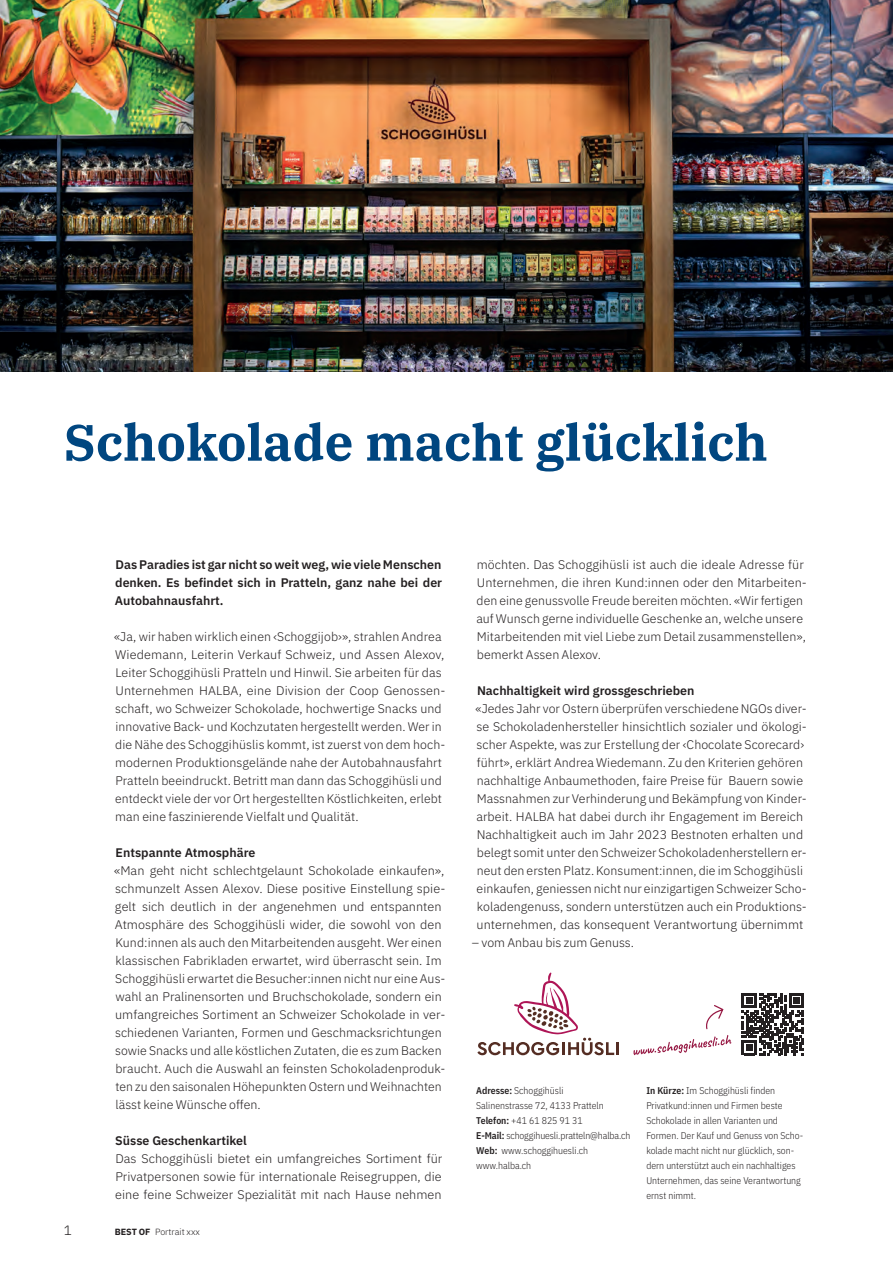
<style>
.page{position:relative;width:893px;height:1263px;background:#fff}
.page>*{position:absolute;margin:0;border:0;box-sizing:border-box;transform-origin:0 0}
.t1{font:700 51px "IBM Plex Serif";color:#004680}
.t2{font:300 13.5px "IBM Plex Sans";color:#231f20}
.t3{font:300 12.45px/18px "IBM Plex Sans";letter-spacing:.005em;color:#231f20}
.t4{font:600 12.45px/18px "IBM Plex Sans";color:#231f20;text-align:justify}
.t5{font:300 9.75px/15px "IBM Plex Sans Cond";color:#231f20}
.t6{font:300 9px "IBM Plex Sans";color:#231f20}
.s1{font-weight:700}
.s2{font-weight:600}
</style>
<div class="page">
<img style="left:0;top:0;width:893px;height:371px">
<svg style="left:477px;top:972px;width:142px;height:83px"></svg>
<svg style="left:742px;top:993px;width:62px;height:62px"></svg>
<svg style="left:633px;top:1005px;width:98px;height:50px"></svg>
<h1 class="t1" style="left:64px;top:402px;width:705px">Schokolade macht glücklich</h1>
<p class="t4" style="left:115px;top:555px;width:329px">Das Paradies ist gar nicht so weit weg, wie viele Menschen denken. Es befindet sich in Pratteln, ganz nahe bei der Autobahnausfahrt.</p>
<p class="t3" style="left:114px;top:627px;width:333px">«Ja, wir haben wirklich einen ‹Schoggijob›», strahlen Andrea Wiedemann, Leiterin Verkauf Schweiz, und Assen Alexov, Leiter Schoggihüsli Pratteln und Hinwil. Sie arbeiten für das Unternehmen HALBA, eine Division der Coop Genossen&shy;schaft, wo Schweizer Schokolade, hochwertige Snacks und innovative Back- und Kochzutaten hergestellt werden. Wer in die Nähe des Schoggihüslis kommt, ist zuerst von dem hoch&shy;modernen Produktionsgelände nahe der Autobahnausfahrt Pratteln beeindruckt. Betritt man dann das Schoggihüsli und entdeckt viele der vor Ort hergestellten Köstlichkeiten, erlebt man eine faszinierende Vielfalt und Qualität.</p>
<p class="t4" style="left:116px;top:843px;width:141px">Entspannte Atmosphäre</p>
<p class="t3" style="left:114px;top:861px;width:333px">«Man geht nicht schlechtgelaunt Schokolade einkaufen», schmunzelt Assen Alexov. Diese positive Einstellung spie&shy;gelt sich deutlich in der angenehmen und entspannten Atmosphäre des Schoggihüsli wider, die sowohl von den Kund:innen als auch den Mitarbeitenden ausgeht. Wer einen klassischen Fabrikladen erwartet, wird überrascht sein. Im Schoggihüsli erwartet die Besucher:innen nicht nur eine Aus&shy;wahl an Pralinensorten und Bruchschokolade, sondern ein umfangreiches Sortiment an Schweizer Schokolade in ver&shy;schiedenen Varianten, Formen und Geschmacksrichtungen sowie Snacks und alle köstlichen Zutaten, die es zum Backen braucht. Auch die Auswahl an feinsten Schokoladenproduk&shy;ten zu den saisonalen Höhepunkten Ostern und Weihnachten lässt keine Wünsche offen.</p>
<p class="t4" style="left:115px;top:1131px;width:133px">Süsse Geschenkartikel</p>
<p class="t3" style="left:115px;top:1149px;width:329px;text-align:justify">Das Schoggihüsli bietet ein umfangreiches Sortiment für Privatpersonen sowie für internationale Reisegruppen, die eine feine Schweizer Spezialität mit nach Hause nehmen</p>
<p class="t2" style="left:64px;top:1220px;width:10px">1</p>
<p class="t6" style="left:115px;top:1225px;width:87px"><span class="s1">BEST OF</span> Portrait xxx</p>
<p class="t3" style="left:476px;top:555px;width:332px">möchten. Das Schoggihüsli ist auch die ideale Adresse für Unternehmen, die ihren Kund:innen oder den Mitarbeiten&shy;den eine genussvolle Freude bereiten möchten. «Wir fertigen auf Wunsch gerne individuelle Geschenke an, welche unsere Mitarbeitenden mit viel Liebe zum Detail zusammenstellen», bemerkt Assen Alexov.</p>
<p class="t4" style="left:477px;top:681px;width:219px">Nachhaltigkeit wird grossgeschrieben</p>
<p class="t3" style="left:475px;top:699px;width:333px">«Jedes Jahr vor Ostern überprüfen verschiedene NGOs diver&shy;se Schokoladenhersteller hinsichtlich sozialer und ökologi&shy;scher Aspekte, was zur Erstellung der ‹Chocolate Scorecard› führt», erklärt Andrea Wiedemann. Zu den Kriterien gehören nachhaltige Anbaumethoden, faire Preise für Bauern sowie Massnahmen zur Verhinderung und Bekämpfung von Kinder&shy;arbeit. HALBA hat dabei durch ihr Engagement im Bereich Nachhaltigkeit auch im Jahr 2023 Bestnoten erhalten und belegt somit unter den Schweizer Schokoladenherstellern er&shy;neut den ersten Platz. Konsument:innen, die im Schoggihüsli einkaufen, geniessen nicht nur einzigartigen Schweizer Scho&shy;koladengenuss, sondern unterstützen auch ein Produktions&shy;unternehmen, das konsequent Verantwortung übernimmt</p>
<p class="t3" style="left:472px;top:933px;width:164px">– vom Anbau bis zum Genuss.</p>
<p class="t5" style="left:476px;top:1082px;width:156px"><span class="s2">Adresse:</span> Schoggihüsli<br>Salinenstrasse 72, 4133 Pratteln<br><span class="s2">Telefon:</span> +41 61 825 91 31<br><span class="s2">E-Mail:</span> schoggihuesli.pratteln@halba.ch<br><span class="s2">Web:</span> www.schoggihuesli.ch www.halba.ch</p>
<p class="t5" style="left:646px;top:1082px;width:158px"><span class="s2">In Kürze:</span> Im Schoggihüsli finden Privatkund:innen und Firmen beste Schokolade in allen Varianten und Formen. Der Kauf und Genuss von Scho&shy;kolade macht nicht nur glücklich, son&shy;dern unterstützt auch ein nachhaltiges Unternehmen, das seine Verantwortung ernst nimmt.</p>
</div>
